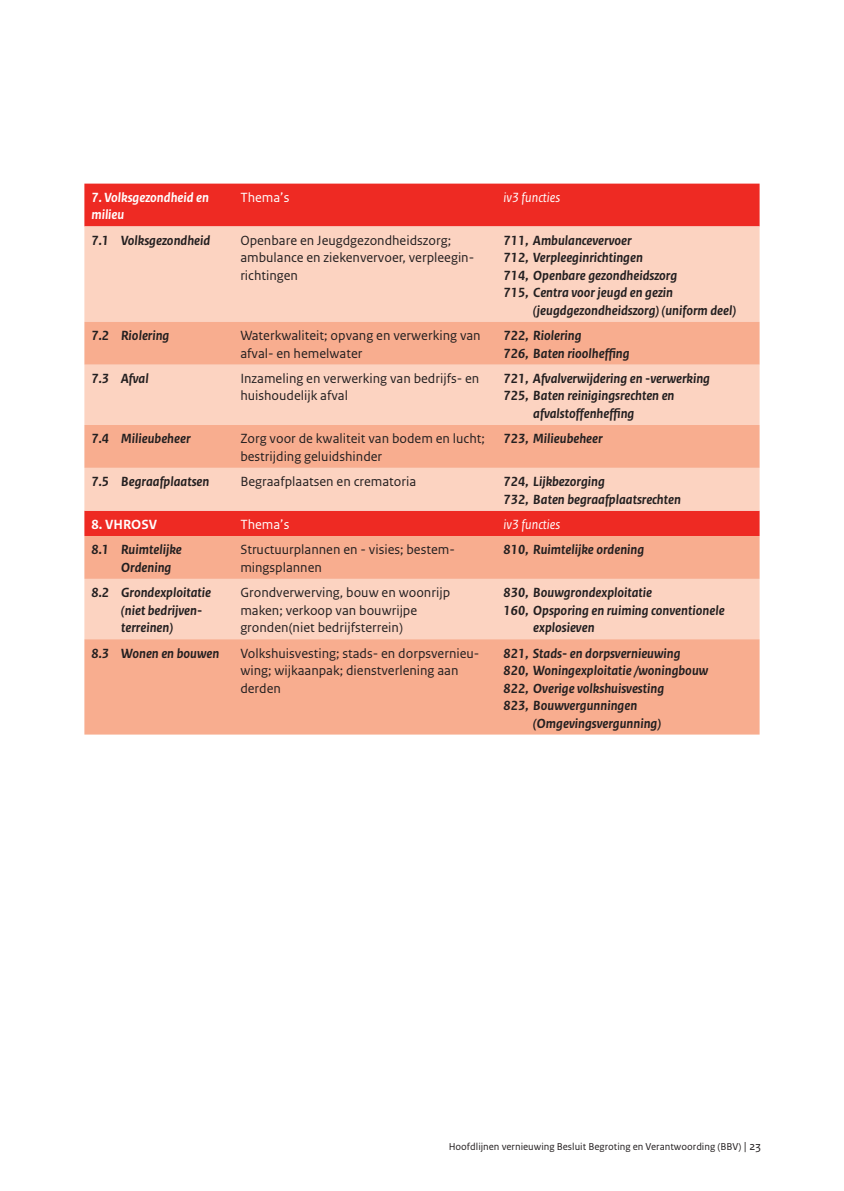
<style>
.page{position:relative;width:844px;height:1191px;background:#fff}
.page>*{position:absolute;margin:0;border:0;box-sizing:border-box;transform-origin:0 0}
._32_RO_Tabel_Broodte{font:italic 700 14px/17.5px "Rijksoverheid Sans Text";color:#231f20}
._32_RO_Tabel_Broodte-2{font:14px/17.5px "Rijksoverheid Sans Text";color:#231f20}
._32_RO_Tabel_Broodte-3{font:italic 700 14px/17.5px "Rijksoverheid Sans Text";color:#fff}
._32_RO_Tabel_Broodte-4{font:italic 14px "Rijksoverheid Sans Text";color:#fff}
._32_RO_Tabel_Broodte-5{font:14px "Rijksoverheid Sans Text";color:#fff}
._32_RO_Tabel_Broodte-6{font:700 14px "Rijksoverheid Sans Text";color:#fff}
.t1{font:10.5px "Rijksoverheid Sans Text";color:#231f20}
.s1{font-size:12.25px}
</style>
<div class="page">
<div style="left:84px;top:184px;width:675px;height:42px;background:#ee2a23"></div>
<div style="left:84px;top:226px;width:675px;height:96px;background:#fcd3c1"></div>
<svg style="left:84px;top:322px;width:675px;height:412px;background:#f8b49c"></svg>
<p class="_32_RO_Tabel_Broodte-3" style="left:91px;top:189px;width:119px">7. Volksgezondheid en milieu</p>
<p class="_32_RO_Tabel_Broodte-5" style="left:240px;top:189px;width:50px">Thema’s</p>
<p class="_32_RO_Tabel_Broodte-4" style="left:503px;top:189px;width:58px">iv3 functies</p>
<p class="_32_RO_Tabel_Broodte" style="left:91px;top:232px;width:120px">7.1 Volksgezondheid</p>
<p class="_32_RO_Tabel_Broodte-2" style="left:240px;top:232px;width:235px">Openbare en Jeugdgezondheidszorg; ambulance en ziekenvervoer, verpleegin&shy;richtingen</p>
<p class="_32_RO_Tabel_Broodte" style="left:503px;top:232px;width:130px">711, Ambulancevervoer</p>
<p class="_32_RO_Tabel_Broodte" style="left:503px;top:249px;width:141px">712, Verpleeginrichtingen</p>
<p class="_32_RO_Tabel_Broodte" style="left:503px;top:267px;width:175px">714, Openbare gezondheidszorg</p>
<p class="_32_RO_Tabel_Broodte" style="left:533px;top:284px;width:204px;text-indent:-30px">715, Centra voor jeugd en gezin (jeugdgezondheidszorg) (uniform deel)</p>
<p class="_32_RO_Tabel_Broodte" style="left:91px;top:327px;width:79px">7.2 Riolering</p>
<p class="_32_RO_Tabel_Broodte-2" style="left:240px;top:327px;width:242px">Waterkwaliteit; opvang en verwerking van afval- en hemelwater</p>
<p class="_32_RO_Tabel_Broodte" style="left:503px;top:327px;width:79px">722, Riolering</p>
<p class="_32_RO_Tabel_Broodte" style="left:503px;top:344px;width:128px">726, Baten rioolheffing</p>
<p class="_32_RO_Tabel_Broodte" style="left:91px;top:370px;width:59px">7.3 Afval</p>
<p class="_32_RO_Tabel_Broodte-2" style="left:240px;top:370px;width:240px">Inzameling en verwerking van bedrijfs- en huishoudelijk afval</p>
<p class="_32_RO_Tabel_Broodte" style="left:503px;top:370px;width:208px">721, Afvalverwijdering en -verwerking</p>
<p class="_32_RO_Tabel_Broodte" style="left:533px;top:387px;width:143px;text-indent:-30px">725, Baten reinigingsrechten en afvalstoffenheffing</p>
<p class="_32_RO_Tabel_Broodte" style="left:91px;top:430px;width:101px">7.4 Milieubeheer</p>
<p class="_32_RO_Tabel_Broodte-2" style="left:240px;top:430px;width:246px">Zorg voor de kwaliteit van bodem en lucht; bestrijding geluidshinder</p>
<p class="_32_RO_Tabel_Broodte" style="left:503px;top:430px;width:101px">723, Milieubeheer</p>
<p class="_32_RO_Tabel_Broodte" style="left:91px;top:473px;width:119px">7.5 Begraafplaatsen</p>
<p class="_32_RO_Tabel_Broodte-2" style="left:240px;top:473px;width:177px">Begraafplaatsen en crematoria</p>
<p class="_32_RO_Tabel_Broodte" style="left:503px;top:473px;width:103px">724, Lijkbezorging</p>
<p class="_32_RO_Tabel_Broodte" style="left:503px;top:490px;width:179px">732, Baten begraafplaatsrechten</p>
<p class="_32_RO_Tabel_Broodte-6" style="left:91px;top:516px;width:67px">8. VHROSV</p>
<p class="_32_RO_Tabel_Broodte-5" style="left:240px;top:516px;width:50px">Thema’s</p>
<p class="_32_RO_Tabel_Broodte-4" style="left:503px;top:516px;width:58px">iv3 functies</p>
<p class="_32_RO_Tabel_Broodte" style="left:121px;top:541px;width:62px;text-indent:-30px">8.1 Ruimtelijke<br>Ordening</p>
<p class="_32_RO_Tabel_Broodte-2" style="left:240px;top:541px;width:216px">Structuurplannen en - visies; bestem&shy;mingsplannen</p>
<p class="_32_RO_Tabel_Broodte" style="left:503px;top:541px;width:142px">810, Ruimtelijke ordening</p>
<p class="_32_RO_Tabel_Broodte" style="left:121px;top:584px;width:91px;text-indent:-30px">8.2 Grondexploitatie (niet bedrijven&shy;terreinen)</p>
<p class="_32_RO_Tabel_Broodte-2" style="left:240px;top:584px;width:211px">Grondverwerving, bouw en woonrijp maken; verkoop van bouwrijpe gronden(niet bedrijfsterrein)</p>
<p class="_32_RO_Tabel_Broodte" style="left:503px;top:584px;width:150px">830, Bouwgrondexploitatie</p>
<p class="_32_RO_Tabel_Broodte" style="left:503px;top:601px;width:222px">160, Opsporing en ruiming conventionele</p>
<p class="_32_RO_Tabel_Broodte" style="left:533px;top:619px;width:63px">explosieven</p>
<p class="_32_RO_Tabel_Broodte" style="left:91px;top:644px;width:129px">8.3 Wonen en bouwen</p>
<p class="_32_RO_Tabel_Broodte-2" style="left:240px;top:644px;width:240px">Volkshuisvesting; stads- en dorpsvernieu&shy;wing; wijkaanpak; dienstverlening aan derden</p>
<p class="_32_RO_Tabel_Broodte" style="left:503px;top:644px;width:178px">821, Stads- en dorpsvernieuwing</p>
<p class="_32_RO_Tabel_Broodte" style="left:503px;top:662px;width:206px">820, Woningexploitatie /woningbouw</p>
<p class="_32_RO_Tabel_Broodte" style="left:503px;top:679px;width:162px">822, Overige volkshuisvesting</p>
<p class="_32_RO_Tabel_Broodte" style="left:533px;top:697px;width:129px;text-indent:-30px">823, Bouwvergunningen (Omgevingsvergunning)</p>
<p class="t1" style="left:448px;top:1140px;width:313px">Hoofdlijnen vernieuwing Besluit Begroting en Verantwoording (BBV) <span class="s1">| 23</span></p>
</div>
